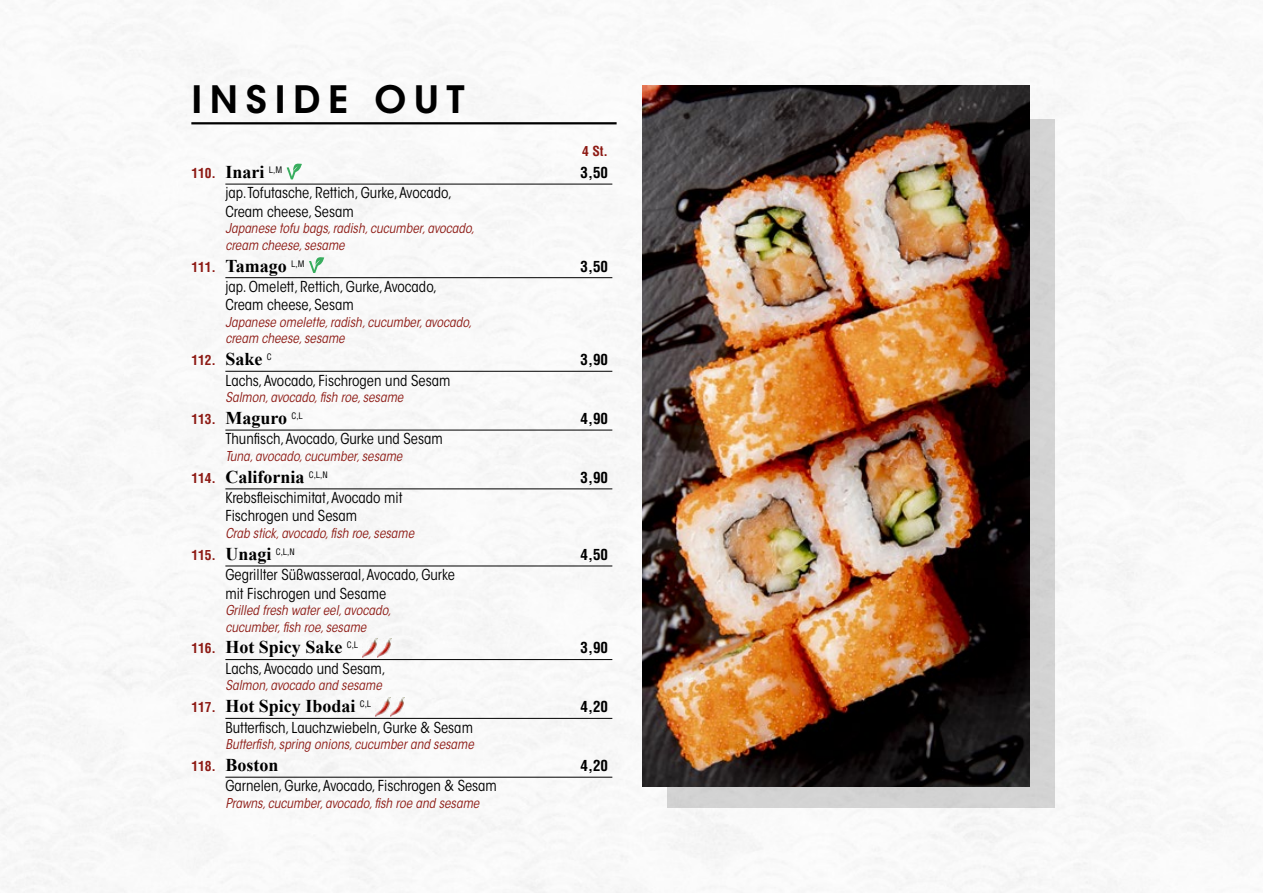
<style>
.page{position:relative;width:1263px;height:893px;background:#fff}
.page>*{position:absolute;margin:0;border:0;box-sizing:border-box;transform-origin:0 0}
.t1{font:600 37.5px "ITC Avant Garde Std";letter-spacing:.205em;color:#000}
.t2{font:700 18px "Times New Roman";color:#000}
.t3{font:condensed 15px/18.3px "ITC Avant Garde Std";color:#000}
.t4{font:700 condensed 15px "Helvetica LT Std";color:#000}
.t5{font:italic condensed 13.5px/16.5px "ITC Avant Garde Std";color:#8d1a14}
.t6{font:700 condensed 13.5px "Helvetica LT Std";color:#8d1a14}
.s1{font-family:"Helvetica LT Std";font-stretch:condensed;font-size:13.5px;color:#8d1a14}
.s2{font-family:"Times New Roman";font-stretch:normal;font-size:18px;color:#000}
</style>
<div class="page">
<img style="left:0;top:0;width:1262px;height:893px">
<hr style="left:191px;top:122px;width:426px;height:2px;background:#000">
<hr style="left:225px;top:184px;width:387px;height:1px;background:#000">
<hr style="left:225px;top:277px;width:387px;height:1px;background:#000">
<hr style="left:225px;top:371px;width:387px;height:1px;background:#000">
<hr style="left:225px;top:430px;width:387px;height:1px;background:#000">
<hr style="left:225px;top:489px;width:387px;height:1px;background:#000">
<hr style="left:225px;top:566px;width:387px;height:1px;background:#000">
<hr style="left:225px;top:659px;width:387px;height:1px;background:#000">
<hr style="left:225px;top:718px;width:387px;height:1px;background:#000">
<hr style="left:225px;top:777px;width:387px;height:1px;background:#000">
<svg style="left:287px;top:163px;width:15px;height:16px"></svg>
<svg style="left:309px;top:256px;width:15px;height:17px"></svg>
<img style="left:363px;top:638px;width:28px;height:20px">
<img style="left:376px;top:697px;width:28px;height:20px">
<div style="left:667px;top:119px;width:387px;height:689px;background:#d3d3d3"></div>
<img style="left:642px;top:85px;width:387px;height:701px">
<h1 class="t1" style="left:191px;top:75px;width:275px">INSIDE OUT</h1>
<p class="t6" style="left:582px;top:143px;width:27px">4 St.</p>
<p class="t2" style="left:191px;top:159px;width:92px"><span class="s1">110.</span> Inari <sup>L,M</sup></p>
<p class="t4" style="left:581px;top:163px;width:29px">3,50</p>
<p class="t3" style="left:225px;top:184px;width:228px">jap. Tofutasche, Rettich, Gurke, Avocado,<br>Cream cheese, Sesam</p>
<p class="t5" style="left:225px;top:220px;width:251px">Japanese tofu bags, radish, cucumber, avocado, cream cheese, sesame</p>
<p class="t2" style="left:191px;top:252px;width:115px"><span class="s1">111.</span> Tamago <sup>L,M</sup></p>
<p class="t4" style="left:581px;top:257px;width:29px">3,50</p>
<p class="t3" style="left:225px;top:277px;width:213px">jap. Omelett, Rettich, Gurke, Avocado,<br>Cream cheese, Sesam</p>
<p class="t5" style="left:225px;top:314px;width:248px">Japanese omelette, radish, cucumber, avocado, cream cheese, sesame</p>
<p class="t6" style="left:191px;top:352px;width:82px">112. <span class="s2">Sake</span> <sup>C</sup></p>
<p class="t4" style="left:581px;top:350px;width:29px">3,90</p>
<p class="t3" style="left:225px;top:371px;width:226px">Lachs, Avocado, Fischrogen und Sesam</p>
<p class="t5" style="left:225px;top:389px;width:179px">Salmon, avocado, fish roe, sesame</p>
<p class="t2" style="left:191px;top:405px;width:113px"><span class="s1">113.</span> Maguro <sup>C,L</sup></p>
<p class="t4" style="left:581px;top:409px;width:29px">4,90</p>
<p class="t3" style="left:225px;top:430px;width:219px">Thunfisch, Avocado, Gurke und Sesam</p>
<p class="t5" style="left:225px;top:448px;width:179px">Tuna, avocado, cucumber, sesame</p>
<p class="t2" style="left:191px;top:464px;width:138px"><span class="s1">114.</span> California <sup>C,L,N</sup></p>
<p class="t4" style="left:581px;top:468px;width:29px">3,90</p>
<p class="t3" style="left:225px;top:489px;width:179px">Krebsfleischimitat, Avocado mit<br>Fischrogen und Sesam</p>
<p class="t5" style="left:225px;top:525px;width:190px">Crab stick, avocado, fish roe, sesame</p>
<p class="t2" style="left:191px;top:541px;width:105px"><span class="s1">115.</span> Unagi <sup>C,L,N</sup></p>
<p class="t4" style="left:581px;top:545px;width:29px">4,50</p>
<p class="t3" style="left:225px;top:566px;width:231px">Gegrillter Süßwasseraal, Avocado, Gurke mit Fischrogen und Sesame</p>
<p class="t5" style="left:225px;top:602px;width:167px">Grilled fresh water eel, avocado, cucumber, fish roe, sesame</p>
<p class="t2" style="left:191px;top:634px;width:168px"><span class="s1">116.</span> Hot Spicy Sake <sup>C,L</sup></p>
<p class="t4" style="left:581px;top:638px;width:29px">3,90</p>
<p class="t3" style="left:225px;top:659px;width:162px">Lachs, Avocado und Sesam,</p>
<p class="t5" style="left:225px;top:677px;width:158px">Salmon, avocado and sesame</p>
<p class="t2" style="left:191px;top:693px;width:181px"><span class="s1">117.</span> Hot Spicy Ibodai <sup>C,L</sup></p>
<p class="t4" style="left:581px;top:697px;width:29px">4,20</p>
<p class="t3" style="left:225px;top:718px;width:249px">Butterfisch, Lauchzwiebeln, Gurke &amp; Sesam</p>
<p class="t5" style="left:225px;top:736px;width:250px">Butterfish, spring onions, cucumber and sesame</p>
<p class="t2" style="left:191px;top:752px;width:89px"><span class="s1">118.</span> Boston</p>
<p class="t4" style="left:581px;top:756px;width:29px">4,20</p>
<p class="t3" style="left:225px;top:777px;width:273px">Garnelen, Gurke, Avocado, Fischrogen &amp; Sesam</p>
<p class="t5" style="left:225px;top:795px;width:255px">Prawns, cucumber, avocado, fish roe and sesame</p>
</div>
